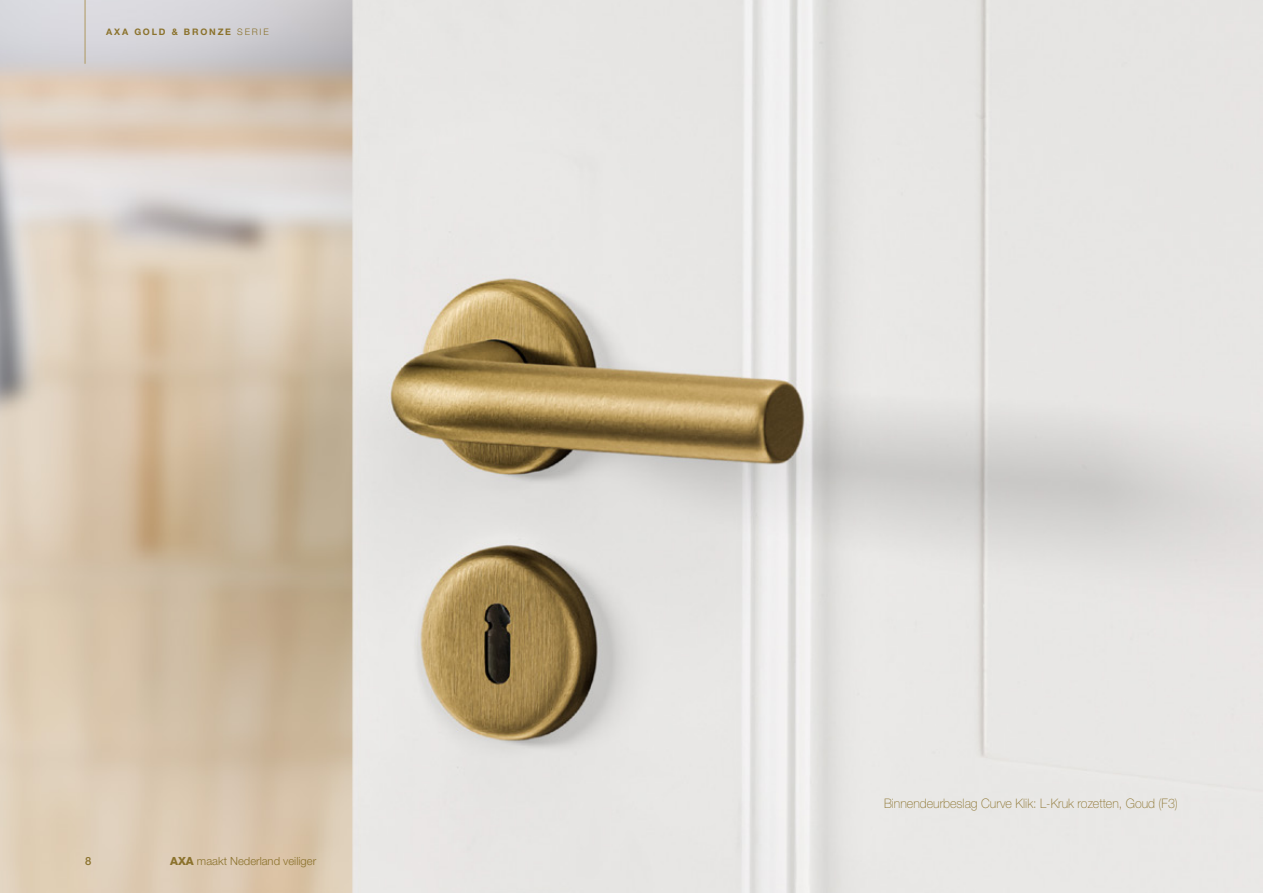
<style>
.page{position:relative;width:1263px;height:893px;background:#fff}
.page>*{position:absolute;margin:0;border:0;box-sizing:border-box;transform-origin:0 0}
.t1{font:100 13.2px "Helvetica Neue LT Pro";color:#8b722c;scale:.95 1}
.t2{font:300 11.25px "Helvetica Neue LT Pro";color:#8b722c}
.t3{font:500 11.25px "Helvetica Neue LT Pro";color:#8b722c}
.t4{font:700 9px "Helvetica Neue LT Pro";letter-spacing:.2em;color:#8b722c}
.s1{font-weight:300}
.s2{font-weight:800}
</style>
<div class="page">
<img style="left:0;top:0;width:1263px;height:893px">
<hr style="left:85px;top:0;width:1px;height:64px;background:#ae985f">
<p class="t4" style="left:106px;top:26px;width:164px">AXA GOLD &amp; BRONZE <span class="s1">SERIE</span></p>
<p class="t3" style="left:85px;top:854px;width:8px">8</p>
<p class="t2" style="left:170px;top:854px;width:148px"><span class="s2">AXA</span> maakt Nederland veiliger</p>
<p class="t1" style="left:884px;top:795px;width:311px">Binnendeurbeslag Curve Klik: L-Kruk rozetten, Goud (F3)</p>
</div>
